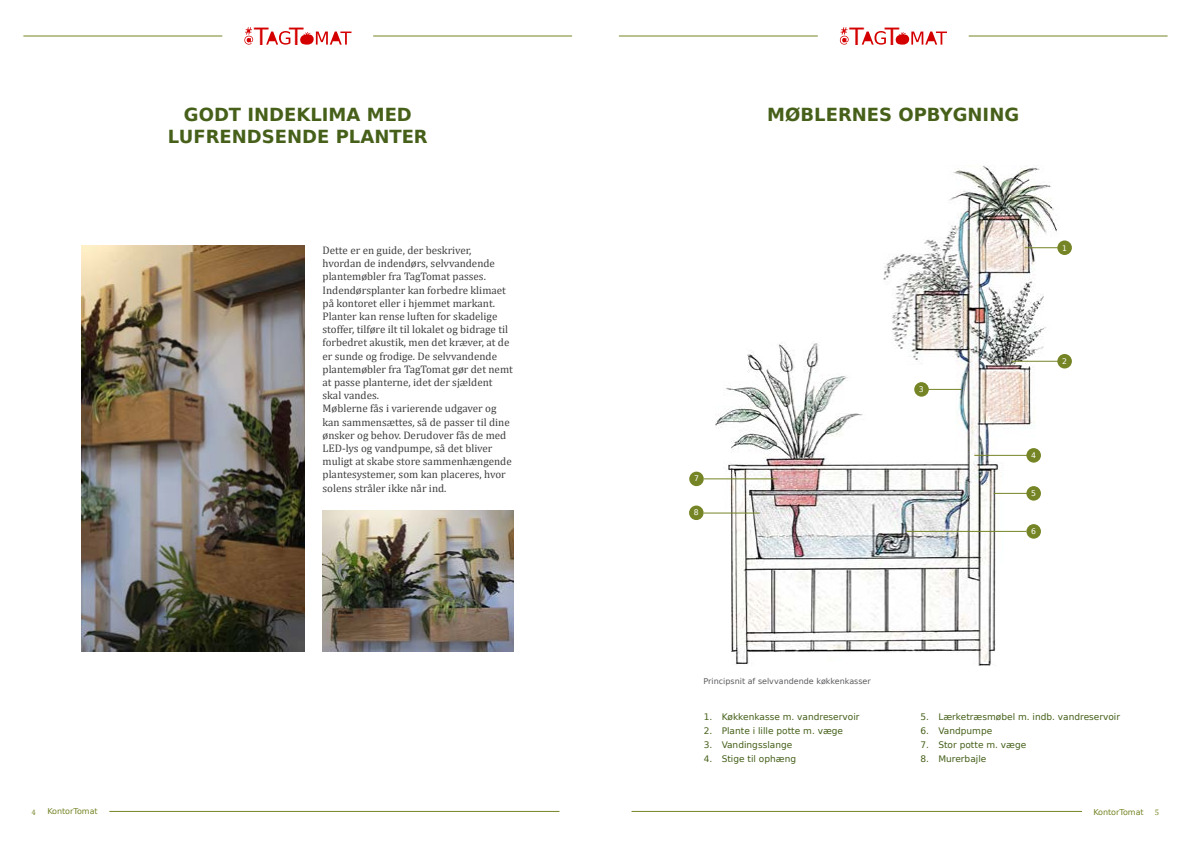
<style>
.page{position:relative;width:1191px;height:842px;background:#fff}
.page>*{position:absolute;margin:0;border:0;box-sizing:border-box;transform-origin:0 0}
.t1{font:23.7px "DejaVu Sans";color:#d40000}
.t2{font:700 18px/21.6px "Bitstream Vera Sans";color:#46601a;text-align:center}
.t3{font:11px/13.2px "Cambria";color:#414042}
.t4{font:9px "Bitstream Vera Sans";color:#46601a}
.t5{font:8px "Bitstream Vera Sans";color:#5d5d60}
.t6{font:8px "Bitstream Vera Sans";color:#758425}
.t7{font:8px "Cambria";color:#758425}
.t8{font:7.7px "Bitstream Vera Sans";color:#fff}
</style>
<div class="page">
<hr style="left:619px;top:36px;width:199px;height:1px;background:#758425">
<hr style="left:968px;top:36px;width:199px;height:1px;background:#758425">
<svg style="left:861px;top:31px;width:25px;height:14px"></svg>
<svg style="left:895px;top:32px;width:52px;height:13px"></svg>
<svg style="left:840px;top:27px;width:8px;height:18px"></svg>
<hr style="left:631px;top:811px;width:451px;height:1px;background:#758425">
<svg style="left:266px;top:31px;width:24px;height:14px"></svg>
<svg style="left:300px;top:32px;width:51px;height:13px"></svg>
<svg style="left:244px;top:27px;width:9px;height:18px"></svg>
<hr style="left:23px;top:36px;width:199px;height:1px;background:#758425">
<hr style="left:373px;top:36px;width:199px;height:1px;background:#758425">
<hr style="left:109px;top:811px;width:450px;height:1px;background:#758425">
<img style="left:715px;top:165px;width:355px;height:501px">
<div style="left:914px;top:382px;width:14px;height:15px;background:#758425;border-radius:50%"></div>
<hr style="left:704px;top:479px;width:73px;height:1px;background:#758425">
<div style="left:689px;top:472px;width:15px;height:14px;background:#758425;border-radius:50%"></div>
<img style="left:322px;top:510px;width:191px;height:141px">
<img style="left:82px;top:245px;width:222px;height:406px">
<hr style="left:924px;top:389px;width:37px;height:1px;background:#758425">
<div style="left:1026px;top:524px;width:15px;height:15px;background:#758425;border-radius:50%"></div>
<hr style="left:906px;top:531px;width:120px;height:1px;background:#758425">
<div style="left:1057px;top:240px;width:14px;height:15px;background:#758425;border-radius:50%"></div>
<hr style="left:1024px;top:247px;width:38px;height:1px;background:#758425">
<div style="left:1057px;top:354px;width:14px;height:14px;background:#758425;border-radius:50%"></div>
<hr style="left:1011px;top:361px;width:51px;height:1px;background:#758425">
<div style="left:1026px;top:486px;width:15px;height:15px;background:#758425;border-radius:50%"></div>
<hr style="left:993px;top:493px;width:38px;height:1px;background:#758425">
<div style="left:1026px;top:448px;width:15px;height:15px;background:#758425;border-radius:50%"></div>
<hr style="left:974px;top:455px;width:57px;height:1px;background:#758425">
<div style="left:689px;top:505px;width:14px;height:15px;background:#758425;border-radius:50%"></div>
<hr style="left:703px;top:513px;width:56px;height:1px;background:#758425">
<h1 class="t1" style="left:254px;top:17px;width:51px">T T</h1>
<h2 class="t2" style="left:168px;top:104px;width:261px">GODT INDEKLIMA MED<br>LUFRENDSENDE PLANTER</h2>
<p class="t3" style="left:322px;top:244px;width:192px">Dette er en guide, der beskriver, hvordan de indendørs, selvvandende plantemøbler fra TagTomat passes.<br>Indendørsplanter kan forbedre klimaet på kontoret eller i hjemmet markant.<br>Planter kan rense luften for skadelige stoffer, tilføre ilt til lokalet og bidrage til forbedret akustik, men det kræver, at de er sunde og frodige. De selvvandende plantemøbler fra TagTomat gør det nemt at passe planterne, idet der sjældent skal vandes.<br>Møblerne fås i varierende udgaver og kan sammensættes, så de passer til dine ønsker og behov. Derudover fås de med LED-lys og vandpumpe, så det bliver muligt at skabe store sammenhængende plantesystemer, som kan placeres, hvor solens stråler ikke når ind.</p>
<p class="t7" style="left:32px;top:807px;width:6px">4</p>
<p class="t6" style="left:47px;top:807px;width:52px">KontorTomat</p>
<h1 class="t1" style="left:849px;top:17px;width:51px">T T</h1>
<p class="t8" style="left:694px;top:474px;width:6px">7</p>
<p class="t8" style="left:694px;top:508px;width:6px">8</p>
<h2 class="t2" style="left:767px;top:104px;width:253px">MØBLERNES OPBYGNING</h2>
<p class="t8" style="left:919px;top:385px;width:6px">3</p>
<p class="t8" style="left:1062px;top:243px;width:6px">1</p>
<p class="t8" style="left:1062px;top:357px;width:6px">2</p>
<p class="t8" style="left:1031px;top:451px;width:6px">4</p>
<p class="t8" style="left:1031px;top:489px;width:6px">5</p>
<p class="t8" style="left:1031px;top:527px;width:6px">6</p>
<p class="t5" style="left:703px;top:677px;width:169px">Principsnit af selvvandende køkkenkasser</p>
<p class="t4" style="left:703px;top:712px;width:157px">1. Køkkenkasse m. vandreservoir</p>
<p class="t4" style="left:703px;top:726px;width:141px">2. Plante i lille potte m. væge</p>
<p class="t4" style="left:703px;top:740px;width:90px">3. Vandingsslange</p>
<p class="t4" style="left:703px;top:754px;width:94px">4. Stige til ophæng</p>
<p class="t4" style="left:920px;top:712px;width:201px">5. Lærketræsmøbel m. indb. vandreservoir</p>
<p class="t4" style="left:920px;top:726px;width:73px">6. Vandpumpe</p>
<p class="t4" style="left:920px;top:740px;width:107px">7. Stor potte m. væge</p>
<p class="t4" style="left:920px;top:754px;width:67px">8. Murerbajle</p>
<p class="t6" style="left:1093px;top:807px;width:52px">KontorTomat</p>
<p class="t7" style="left:1155px;top:807px;width:6px">5</p>
</div>
